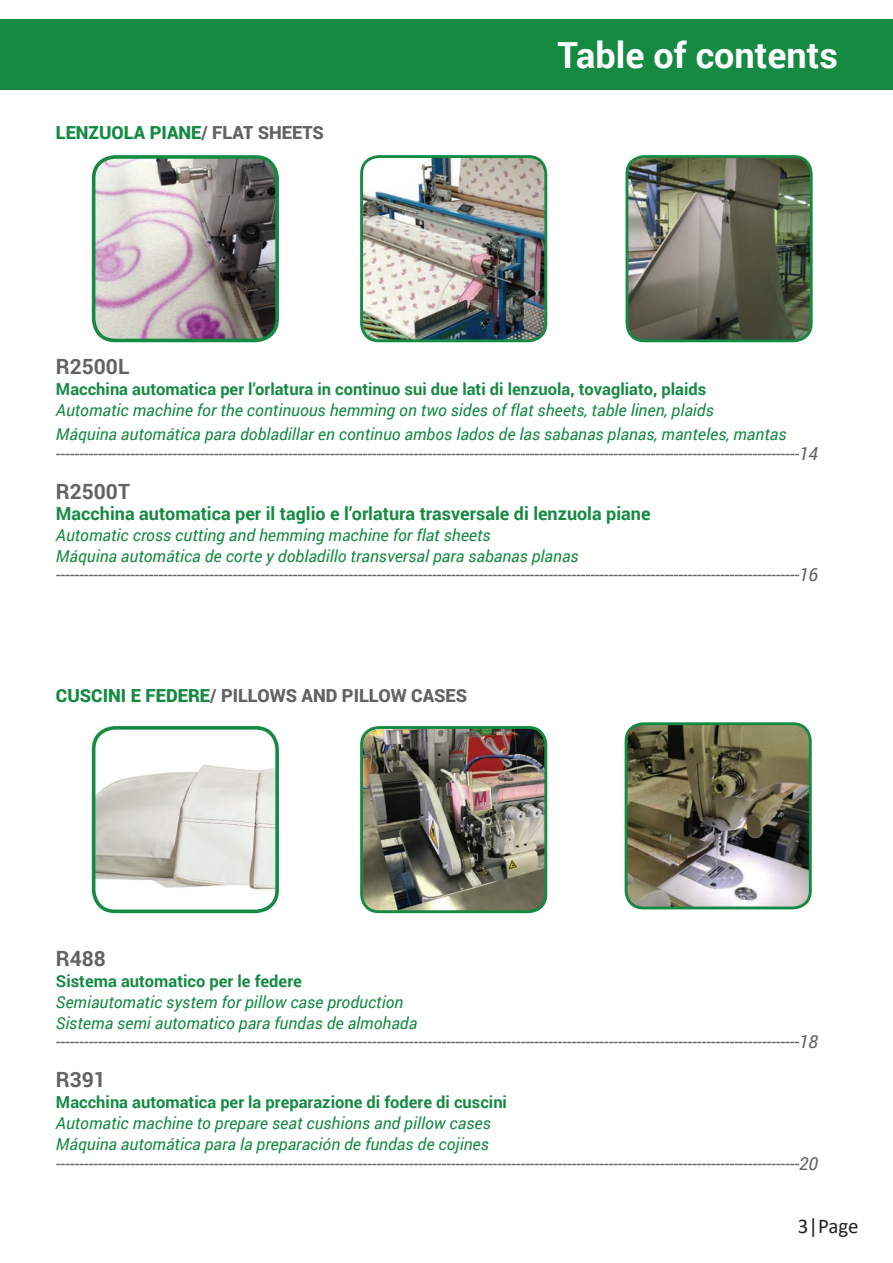
<style>
.page{position:relative;width:893px;height:1263px;background:#fff}
.page>*{position:absolute;margin:0;border:0;box-sizing:border-box;transform-origin:0 0}
.t1{font:700 36px "Roboto";color:#fff}
.t2{font:700 21px "Roboto";color:#636366}
.t3{font:21px "Calibri";color:#231f20}
.t4{font:italic 18px "Roboto";color:#636366}
.t5{font:700 18px "Roboto";color:#158a43}
.t6{font:900 18px "Roboto";color:#636366}
.t7{font:900 18px "Roboto";color:#158a43}
.t8{font:italic 16.5px/21px "Roboto";color:#158a43}
.t9{font:700 16.5px "Roboto";color:#158a43}
.s1{color:#636366}
.s2{color:#158a43}
</style>
<div class="page">
<div style="left:0;top:19px;width:893px;height:70px;background:#158a43"></div>
<img style="left:92px;top:155px;width:187px;height:187px">
<img style="left:360px;top:155px;width:187px;height:187px">
<img style="left:625px;top:155px;width:188px;height:187px">
<svg style="left:92px;top:726px;width:187px;height:187px"></svg>
<img style="left:360px;top:726px;width:187px;height:187px">
<img style="left:625px;top:722px;width:187px;height:187px">
<p class="t7" style="left:56px;top:120px;width:269px">LENZUOLA PIANE<span class="s1">/ FLAT SHEETS</span></p>
<h1 class="t1" style="left:557px;top:30px;width:282px">Table of contents</h1>
<p class="t2" style="left:56px;top:352px;width:75px">R2500L</p>
<p class="t9" style="left:56px;top:377px;width:652px">Macchina automatica per l’orlatura in continuo sui due lati di lenzuola, tovagliato, plaids</p>
<p class="t8" style="left:56px;top:397px;width:732px;line-height:24px">Automatic machine for the continuous hemming on two sides of flat sheets, table linen, plaids<br>Máquina automática para dobladillar en continuo ambos lados de las sabanas planas, manteles, mantas</p>
<p class="t4" style="left:56px;top:440px;width:764px">----------------------------------------------------------------------------------------------------------------------------------------------------------------14</p>
<p class="t2" style="left:56px;top:476px;width:76px">R2500T</p>
<p class="t5" style="left:56px;top:500px;width:596px">Macchina automatica per il taglio e l’orlatura trasversale di lenzuola piane</p>
<p class="t8" style="left:56px;top:523px;width:524px">Automatic cross cutting and hemming machine for flat sheets<br>Máquina automática de corte y dobladillo transversal para sabanas planas</p>
<p class="t4" style="left:56px;top:562px;width:764px">----------------------------------------------------------------------------------------------------------------------------------------------------------------16</p>
<p class="t6" style="left:56px;top:683px;width:413px"><span class="s2">CUSCINI E FEDERE</span>/ PILLOWS AND PILLOW CASES</p>
<p class="t2" style="left:56px;top:943px;width:52px">R488</p>
<p class="t9" style="left:56px;top:969px;width:247px">Sistema automatico per le federe</p>
<p class="t8" style="left:56px;top:990px;width:363px">Semiautomatic system for pillow case production<br>Sistema semi automatico para fundas de almohada</p>
<p class="t4" style="left:56px;top:1029px;width:764px">----------------------------------------------------------------------------------------------------------------------------------------------------------------18</p>
<p class="t2" style="left:56px;top:1065px;width:52px">R391</p>
<p class="t9" style="left:56px;top:1090px;width:453px">Macchina automatica per la preparazione di fodere di cuscini</p>
<p class="t8" style="left:56px;top:1112px;width:436px">Automatic machine to prepare seat cushions and pillow cases<br>Máquina automática para la preparación de fundas de cojines</p>
<p class="t4" style="left:56px;top:1150px;width:764px">----------------------------------------------------------------------------------------------------------------------------------------------------------------20</p>
<p class="t3" style="left:798px;top:1211px;width:62px">3|Page</p>
</div>
